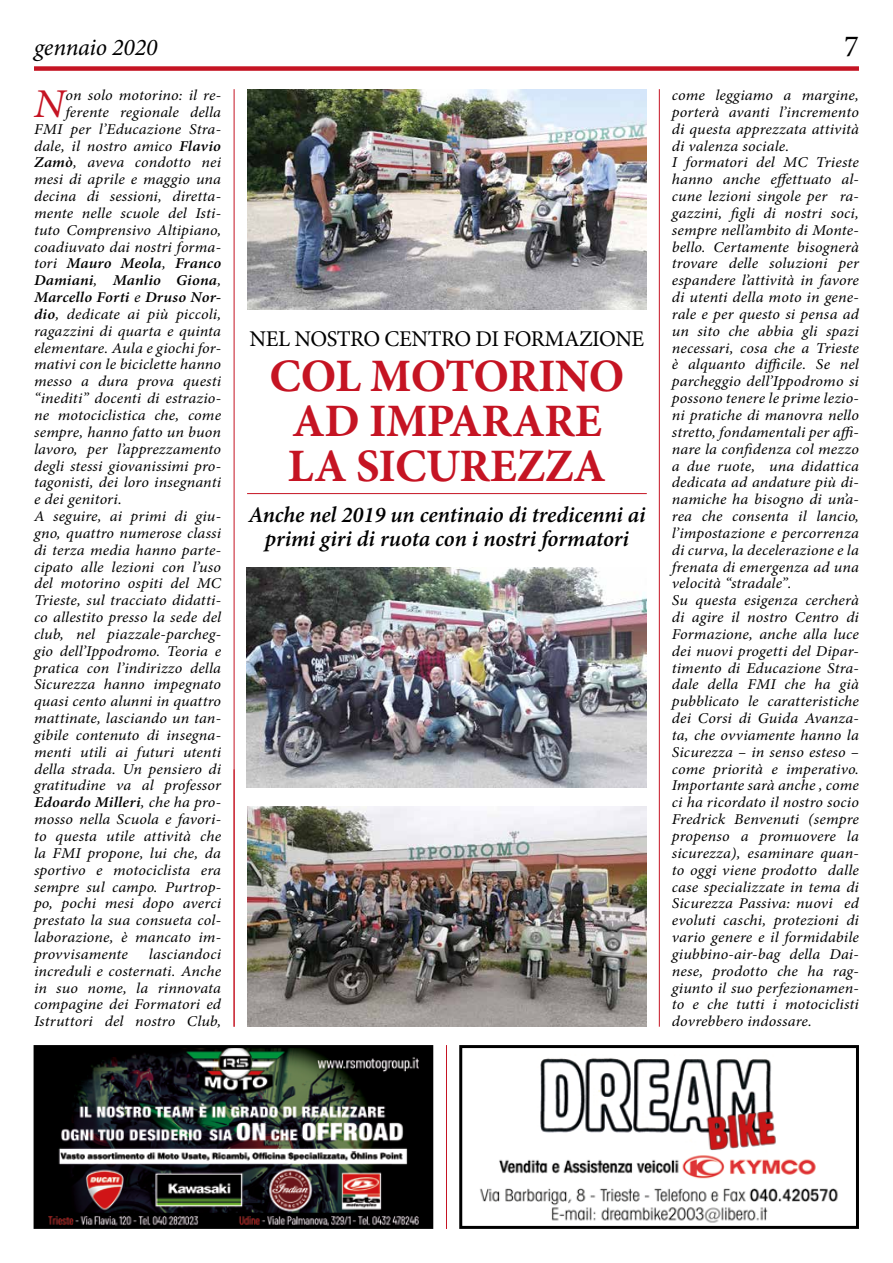
<style>
.page{position:relative;width:893px;height:1263px;background:#fff}
.page>*{position:absolute;margin:0;border:0;box-sizing:border-box;transform-origin:0 0}
.t1{font:700 46.5px/45px "Minion Pro";letter-spacing:-.01em;color:#c51423;text-align:center}
.t2{font:italic 40.95px "Minion Pro";color:#c51423;scale:1.07 1}
.t3{font:30.75px "Minion Pro";color:#000}
.t4{font:italic 24px "Minion Pro";letter-spacing:-.005em;color:#000}
.t5{font:italic 600 22.5px/24px "Minion Pro";letter-spacing:-.005em;color:#000;text-align:center}
.t6{font:22.5px "Minion Pro";letter-spacing:-.02em;color:#000}
.t7{font:italic 15px/16.8px "Minion Pro";letter-spacing:.005em;color:#000;text-align:justify;scale:1.07 1}
.t8{font:italic 600 15px "Minion Pro";letter-spacing:.01em;color:#000;scale:1.07 1}
.s1{font-weight:600}
.s2{font-weight:400}
</style>
<div class="page">
<div style="left:34px;top:66px;width:825px;height:5px;background:#c51423"></div>
<hr style="left:234px;top:89px;width:1px;height:938px;background:#c51423">
<hr style="left:446px;top:1045px;width:1px;height:184px;background:#c51423">
<hr style="left:659px;top:89px;width:1px;height:938px;background:#c51423">
<img style="left:38px;top:1049px;width:391px;height:176px">
<div style="left:34px;top:1045px;width:399px;height:184px;border:3px solid #000"></div>
<hr style="left:247px;top:493px;width:400px;height:1px;background:#c51423">
<img style="left:247px;top:89px;width:400px;height:221px">
<img style="left:247px;top:567px;width:399px;height:221px">
<img style="left:247px;top:806px;width:400px;height:221px">
<img style="left:479px;top:1058px;width:359px;height:165px">
<div style="left:459px;top:1045px;width:400px;height:184px;border:3px solid #000"></div>
<h3 class="t4" style="left:34px;top:31px;width:125px">gennaio 2020</h3>
<h3 class="t3" style="left:844px;top:25px;width:16px">7</h3>
<h2 class="t2" style="left:34px;top:76px;width:30px">N</h2>
<p class="t7" style="left:65px;top:87px;width:147px">on solo motorino: il re-</p>
<p class="t7" style="left:65px;top:104px;width:147px">ferente regionale della</p>
<p class="t7" style="left:34px;top:121px;width:176px">FMI per l’Educazione Stra-</p>
<p class="t7" style="left:34px;top:137px;width:176px">dale, il nostro amico <span class="s1">Flavio</span></p>
<p class="t7" style="left:34px;top:154px;width:176px"><span class="s1">Zamò</span>, aveva condotto nei</p>
<p class="t7" style="left:34px;top:171px;width:176px">mesi di aprile e maggio una</p>
<p class="t7" style="left:34px;top:188px;width:176px">decina di sessioni, diretta-</p>
<p class="t7" style="left:34px;top:205px;width:176px">mente nelle scuole del Isti-</p>
<p class="t7" style="left:34px;top:222px;width:176px">tuto Comprensivo Altipiano,</p>
<p class="t7" style="left:34px;top:238px;width:176px">coadiuvato dai nostri forma-</p>
<p class="t8" style="left:34px;top:255px;width:176px"><span class="s2">tori</span> Mauro Meola<span class="s2">,</span> Franco</p>
<p class="t8" style="left:34px;top:271px;width:176px">Damiani<span class="s2">,</span> Manlio Giona<span class="s2">,</span></p>
<p class="t8" style="left:34px;top:288px;width:176px">Marcello Forti <span class="s2">e</span> Druso Nor-</p>
<p class="t7" style="left:34px;top:306px;width:176px"><span class="s1">dio</span>, dedicate ai più piccoli,</p>
<p class="t7" style="left:34px;top:323px;width:176px">ragazzini di quarta e quinta</p>
<p class="t7" style="left:34px;top:339px;width:176px">elementare. Aula e giochi for-</p>
<p class="t7" style="left:34px;top:356px;width:176px">mativi con le biciclette hanno</p>
<p class="t7" style="left:34px;top:373px;width:176px">messo a dura prova questi</p>
<p class="t7" style="left:34px;top:390px;width:176px">“inediti” docenti di estrazio-</p>
<p class="t7" style="left:34px;top:407px;width:176px">ne motociclistica che, come</p>
<p class="t7" style="left:34px;top:424px;width:176px">sempre, hanno fatto un buon</p>
<p class="t7" style="left:34px;top:440px;width:176px">lavoro, per l’apprezzamento</p>
<p class="t7" style="left:34px;top:457px;width:176px">degli stessi giovanissimi pro-</p>
<p class="t7" style="left:34px;top:474px;width:176px">tagonisti, dei loro insegnanti</p>
<p class="t7" style="left:34px;top:491px;width:84px">e dei genitori.</p>
<p class="t7" style="left:34px;top:508px;width:176px">A seguire, ai primi di giu-</p>
<p class="t7" style="left:34px;top:525px;width:176px">gno, quattro numerose classi</p>
<p class="t7" style="left:34px;top:541px;width:176px">di terza media hanno parte-</p>
<p class="t7" style="left:34px;top:558px;width:176px">cipato alle lezioni con l’uso</p>
<p class="t7" style="left:34px;top:575px;width:176px">del motorino ospiti del MC</p>
<p class="t7" style="left:34px;top:592px;width:176px">Trieste, sul tracciato didatti-</p>
<p class="t7" style="left:34px;top:609px;width:176px">co allestito presso la sede del</p>
<p class="t7" style="left:34px;top:626px;width:176px">club, nel piazzale-parcheg-</p>
<p class="t7" style="left:34px;top:642px;width:176px">gio dell’Ippodromo. Teoria e</p>
<p class="t7" style="left:34px;top:659px;width:176px">pratica con l’indirizzo della</p>
<p class="t7" style="left:34px;top:676px;width:176px">Sicurezza hanno impegnato</p>
<p class="t7" style="left:34px;top:693px;width:176px">quasi cento alunni in quattro</p>
<p class="t7" style="left:34px;top:710px;width:176px">mattinate, lasciando un tan-</p>
<p class="t7" style="left:34px;top:727px;width:176px">gibile contenuto di insegna-</p>
<p class="t7" style="left:34px;top:743px;width:176px">menti utili ai futuri utenti</p>
<p class="t7" style="left:34px;top:760px;width:176px">della strada. Un pensiero di</p>
<p class="t7" style="left:34px;top:777px;width:176px">gratitudine va al professor</p>
<p class="t8" style="left:34px;top:793px;width:176px">Edoardo Milleri<span class="s2">, che ha pro-</span></p>
<p class="t7" style="left:34px;top:811px;width:176px">mosso nella Scuola e favori-</p>
<p class="t7" style="left:34px;top:828px;width:176px">to questa utile attività che</p>
<p class="t7" style="left:34px;top:845px;width:176px">la FMI propone, lui che, da</p>
<p class="t7" style="left:34px;top:861px;width:176px">sportivo e motociclista era</p>
<p class="t7" style="left:34px;top:878px;width:176px">sempre sul campo. Purtrop-</p>
<p class="t7" style="left:34px;top:895px;width:176px">po, pochi mesi dopo averci</p>
<p class="t7" style="left:34px;top:912px;width:176px">prestato la sua consueta col-</p>
<p class="t7" style="left:34px;top:929px;width:176px">laborazione, è mancato im-</p>
<p class="t7" style="left:34px;top:946px;width:89px">provvisamente</p>
<p class="t7" style="left:34px;top:946px;width:176px;text-indent:115px">lasciandoci increduli e costernati. Anche in suo nome, la rinnovata compagine dei Formatori ed Istruttori del nostro Club,</p>
<h3 class="t6" style="left:249px;top:323px;width:396px">NEL NOSTRO CENTRO DI FORMAZIONE</h3>
<h1 class="t1" style="left:269px;top:353px;width:356px">COL MOTORINO<br>AD IMPARARE<br>LA SICUREZZA</h1>
<h3 class="t5" style="left:248px;top:503px;width:399px">Anche nel 2019 un centinaio di tredicenni ai primi giri di ruota con i nostri formatori</h3>
<p class="t7" style="left:672px;top:87px;width:176px;text-align:left">come leggiamo a margine, porterà avanti l’incremento di questa apprezzata attività di valenza sociale.<br>I formatori del MC Trieste hanno anche effettuato al&shy;cune lezioni singole per ra&shy;gazzini, figli di nostri soci, sempre nell’ambito di Monte&shy;bello. Certamente bisognerà trovare delle soluzioni per espandere l’attività in favore di utenti della moto in gene&shy;rale e per questo si pensa ad un sito che abbia gli spazi necessari, cosa che a Trieste è alquanto difficile. Se nel parcheggio dell’Ippodromo si possono tenere le prime lezio&shy;ni pratiche di manovra nello stretto, fondamentali per affi&shy;nare la confidenza col mezzo a due ruote, una didattica dedicata ad andature più di&shy;namiche ha bisogno di un’a&shy;rea che consenta il lancio, l’impostazione e percorrenza di curva, la decelerazione e la frenata di emergenza ad una velocità “stradale”.<br>Su questa esigenza cercherà di agire il nostro Centro di<br>Formazione, anche alla luce dei nuovi progetti del Dipar&shy;timento di Educazione Stra&shy;dale della FMI che ha già pubblicato le caratteristiche dei Corsi di Guida Avanza&shy;ta, che ovviamente hanno la<br>Sicurezza – in senso esteso – come priorità e imperativo.<br>Importante sarà anche , come ci ha ricordato il nostro socio<br>Fredrick Benvenuti (sempre propenso a promuovere la sicurezza), esaminare quan&shy;to oggi viene prodotto dalle case specializzate in tema di<br>Sicurezza Passiva: nuovi ed evoluti caschi, protezioni di vario genere e il formidabile giubbino-air-bag della Dai&shy;nese, prodotto che ha rag&shy;giunto il suo perfezionamen&shy;to e che tutti i motociclisti dovrebbero indossare.</p>
</div>
